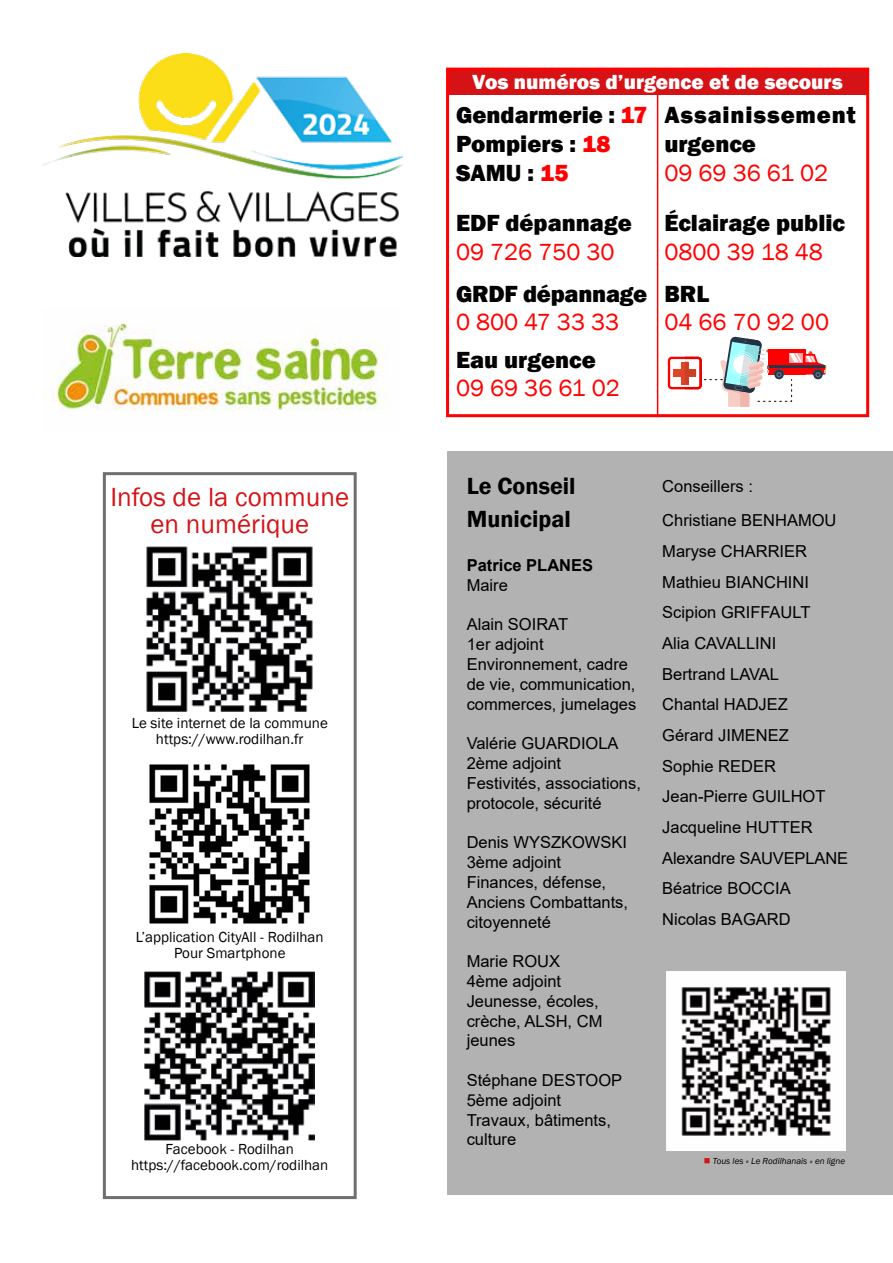
<style>
.page{position:relative;width:893px;height:1263px;background:#fff}
.page>*{position:absolute;margin:0;border:0;box-sizing:border-box;transform-origin:0 0}
.t1{font:27px/27px "Franklin Gothic";color:#d51317;text-align:center}
.t2{font:800 24px/28.8px "Franklin Gothic";color:#000}
.t3{font:24px "Franklin Gothic";color:#f00}
.t4{font:800 24px/28.8px "Franklin Gothic";letter-spacing:.035em;color:#000}
.t5{font:600 24px/33px "Franklin Gothic";color:#000}
.t6{font:800 21px "Franklin Gothic";color:#fff}
.t7{font:16.5px/19.8px "Arial";color:#000}
.t8{font:700 16.5px "Arial";color:#000}
.t9{font:15px/16.5px "Franklin Gothic";color:#000;text-align:center}
.t10{font:italic 9px "Franklin Gothic";color:#000}
.s1{color:#f00}
</style>
<div class="page">
<div style="left:447px;top:451px;width:446px;height:743px;background:#b3b2b2"></div>
<img style="left:667px;top:972px;width:178px;height:178px">
<div style="left:448px;top:69px;width:420px;height:26px;background:#d51317"></div>
<div style="left:446px;top:68px;width:423px;height:349px;border:3px solid #f00"></div>
<svg style="left:668px;top:336px;width:158px;height:71px"></svg>
<hr style="left:657px;top:95px;width:1px;height:322px;background:#f00">
<img style="left:146px;top:546px;width:167px;height:166px">
<img style="left:145px;top:971px;width:170px;height:170px">
<img style="left:149px;top:764px;width:161px;height:160px">
<div style="left:103px;top:472px;width:254px;height:727px;border:3px solid #706f6f"></div>
<img style="left:43px;top:53px;width:360px;height:203px">
<img style="left:55px;top:323px;width:333px;height:88px">
<h1 class="t1" style="left:110px;top:484px;width:240px">Infos de la commune en numérique</h1>
<p class="t9" style="left:132px;top:715px;width:198px">Le site internet de la commune https://www.rodilhan.fr</p>
<p class="t9" style="left:136px;top:929px;width:189px">L’application CityAll - Rodilhan<br>Pour Smartphone</p>
<p class="t9" style="left:131px;top:1141px;width:199px">Facebook - Rodilhan https://facebook.com/rodilhan</p>
<p class="t6" style="left:472px;top:69px;width:372px">Vos numéros d’urgence et de secours</p>
<h2 class="t4" style="left:664px;top:101px;width:193px">Assainissement urgence</h2>
<h2 class="t3" style="left:664px;top:158px;width:165px">09 69 36 61 02</h2>
<h2 class="t2" style="left:664px;top:209px;width:182px">Éclairage public</h2>
<h2 class="t3" style="left:664px;top:237px;width:160px">0800 39 18 48</h2>
<h2 class="t2" style="left:664px;top:279px;width:46px">BRL</h2>
<h2 class="t3" style="left:664px;top:307px;width:166px">04 66 70 92 00</h2>
<h2 class="t2" style="left:456px;top:101px;width:193px">Gendarmerie : <span class="s1">17<br></span>Pompiers : <span class="s1">18<br></span>SAMU : <span class="s1">15</span></h2>
<h2 class="t2" style="left:456px;top:209px;width:177px">EDF dépannage</h2>
<h2 class="t3" style="left:456px;top:237px;width:160px">09 726 750 30</h2>
<h2 class="t2" style="left:456px;top:279px;width:193px">GRDF dépannage</h2>
<h2 class="t3" style="left:456px;top:307px;width:165px">0 800 47 33 33</h2>
<h2 class="t2" style="left:456px;top:345px;width:141px">Eau urgence</h2>
<h2 class="t3" style="left:456px;top:373px;width:165px">09 69 36 61 02</h2>
<h2 class="t5" style="left:467px;top:470px;width:110px">Le Conseil<br>Municipal</h2>
<p class="t8" style="left:467px;top:554px;width:128px">Patrice PLANES</p>
<p class="t7" style="left:467px;top:575px;width:43px">Maire</p>
<p class="t7" style="left:467px;top:615px;width:171px">Alain SOIRAT<br>1er adjoint<br>Environnement, cadre de vie, communication, commerces, jumelages</p>
<p class="t7" style="left:467px;top:733px;width:176px">Valérie GUARDIOLA<br>2ème adjoint<br>Festivités, associations, protocole, sécurité</p>
<p class="t7" style="left:467px;top:832px;width:163px">Denis WYSZKOWSKI<br>3ème adjoint<br>Finances, défense,<br>Anciens Combattants, citoyenneté</p>
<p class="t7" style="left:467px;top:951px;width:137px">Marie ROUX<br>4ème adjoint<br>Jeunesse, écoles, crèche, ALSH, CM jeunes</p>
<p class="t7" style="left:467px;top:1070px;width:157px">Stéphane DESTOOP<br>5ème adjoint<br>Travaux, bâtiments, culture</p>
<p class="t7" style="left:662px;top:468px;width:176px;line-height:35px">Conseillers :<br>Christiane BENHAMOU</p>
<p class="t7" style="left:662px;top:536px;width:187px;line-height:30.6px">Maryse CHARRIER<br>Mathieu BIANCHINI<br>Scipion GRIFFAULT<br>Alia CAVALLINI<br>Bertrand LAVAL<br>Chantal HADJEZ<br>Gérard JIMENEZ<br>Sophie REDER<br>Jean-Pierre GUILHOT<br>Jacqueline HUTTER<br>Alexandre SAUVEPLANE<br>Béatrice BOCCIA<br>Nicolas BAGARD</p>
<p class="t10" style="left:713px;top:1155px;width:134px">Tous les « Le Rodilhanais » en ligne</p>
</div>
